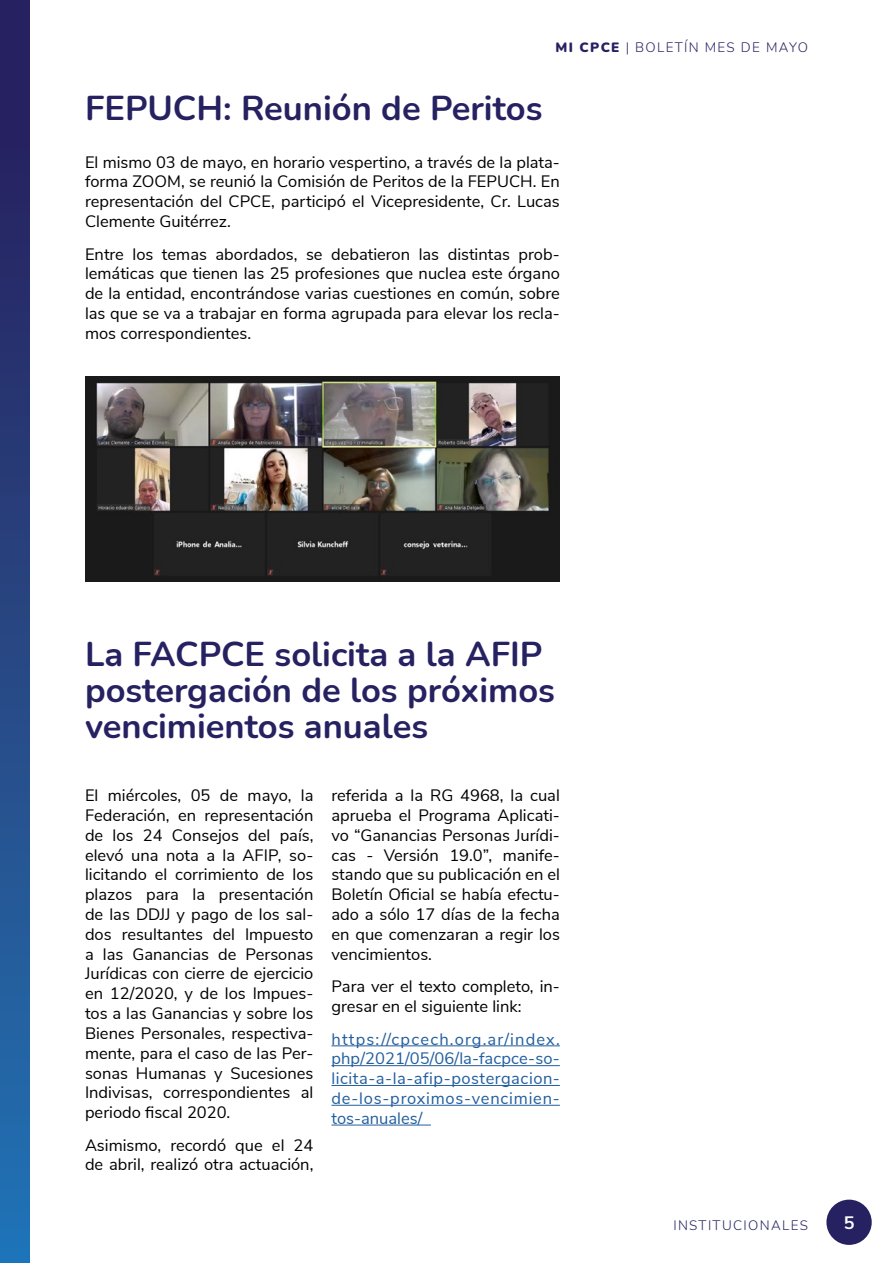
<style>
.page{position:relative;width:893px;height:1263px;background:#fff}
.page>*{position:absolute;margin:0;border:0;box-sizing:border-box;transform-origin:0 0}
.t1{font:700 34.5px/36px "Nunito";color:#262262}
.t2{font:700 18px "Nunito Sans";color:#fff}
.t3{font:16.5px/19.8px "Nunito Sans";color:#000;text-align:justify}
.t4{font:16.5px/19.8px "Nunito Sans";letter-spacing:.03em;color:#215e9e;text-align:justify}
.t5{font:300 13.5px "Nunito";letter-spacing:.1em;color:#262262}
.s1{font-weight:900}
</style>
<div class="page">
<div style="left:826px;top:1199px;width:46px;height:46px;background:#262262;border-radius:50%"></div>
<div style="left:0;top:0;width:29px;height:1263px;background:linear-gradient(to bottom,#291a57,#2373b3)"></div>
<img style="left:85px;top:377px;width:475px;height:205px">
<hr style="left:331px;top:1045px;width:229px;height:1px;background:#215e9e">
<hr style="left:331px;top:1065px;width:229px;height:1px;background:#215e9e">
<hr style="left:331px;top:1085px;width:229px;height:1px;background:#215e9e">
<hr style="left:331px;top:1105px;width:229px;height:1px;background:#215e9e">
<hr style="left:331px;top:1125px;width:100px;height:1px;background:#215e9e">
<p class="t5" style="left:555px;top:38px;width:254px"><span class="s1">MI CPCE</span> | BOLETÍN MES DE MAYO</p>
<h1 class="t1" style="left:85px;top:89px;width:459px">FEPUCH: Reunión de Peritos</h1>
<p class="t3" style="left:85px;top:151px;width:476px">El mismo 03 de mayo, en horario vespertino, a través de la plata&shy;forma ZOOM, se reunió la Comisión de Peritos de la FEPUCH. En representación del CPCE, participó el Vicepresidente, Cr. Lucas Clemente Guitérrez.</p>
<p class="t3" style="left:85px;top:243px;width:476px">Entre los temas abordados, se debatieron las distintas prob&shy;lemáticas que tienen las 25 profesiones que nuclea este órgano de la entidad, encontrándose varias cuestiones en común, sobre las que se va a trabajar en forma agrupada para elevar los recla&shy;mos correspondientes.</p>
<h1 class="t1" style="left:85px;top:635px;width:472px">La FACPCE solicita a la AFIP postergación de los próximos vencimientos anuales</h1>
<p class="t3" style="left:85px;top:785px;width:230px">El miércoles, 05 de mayo, la Federación, en representación de los 24 Consejos del país, elevó una nota a la AFIP, so&shy;licitando el corrimiento de los plazos para la presentación de las DDJJ y pago de los sal&shy;dos resultantes del Impuesto a las Ganancias de Personas Jurídicas con cierre de ejercicio en 12/2020, y de los Impues&shy;tos a las Ganancias y sobre los Bienes Personales, respectiva&shy;mente, para el caso de las Per&shy;sonas Humanas y Sucesiones Indivisas, correspondientes al periodo fiscal 2020.</p>
<p class="t3" style="left:85px;top:1134px;width:230px">Asimismo, recordó que el 24 de abril, realizó otra actuación,</p>
<p class="t3" style="left:331px;top:785px;width:230px">referida a la RG 4968, la cual aprueba el Programa Aplicati&shy;vo “Ganancias Personas Jurídi&shy;cas - Versión 19.0”, manife&shy;stando que su publicación en el Boletín Oficial se había efectu&shy;ado a sólo 17 días de la fecha en que comenzaran a regir los vencimientos.</p>
<p class="t3" style="left:331px;top:975px;width:230px">Para ver el texto completo, in&shy;gresar en el siguiente link:</p>
<p class="t4" style="left:331px;top:1028px;width:230px">https://cpcech.org.ar/index. php/2021/05/06/la-facpce-so&shy;licita-a-la-afip-postergacion&shy;de-los-proximos-vencimien&shy;tos-anuales/</p>
<p class="t5" style="left:673px;top:1216px;width:136px">INSTITUCIONALES</p>
<p class="t2" style="left:844px;top:1209px;width:12px">5</p>
</div>
